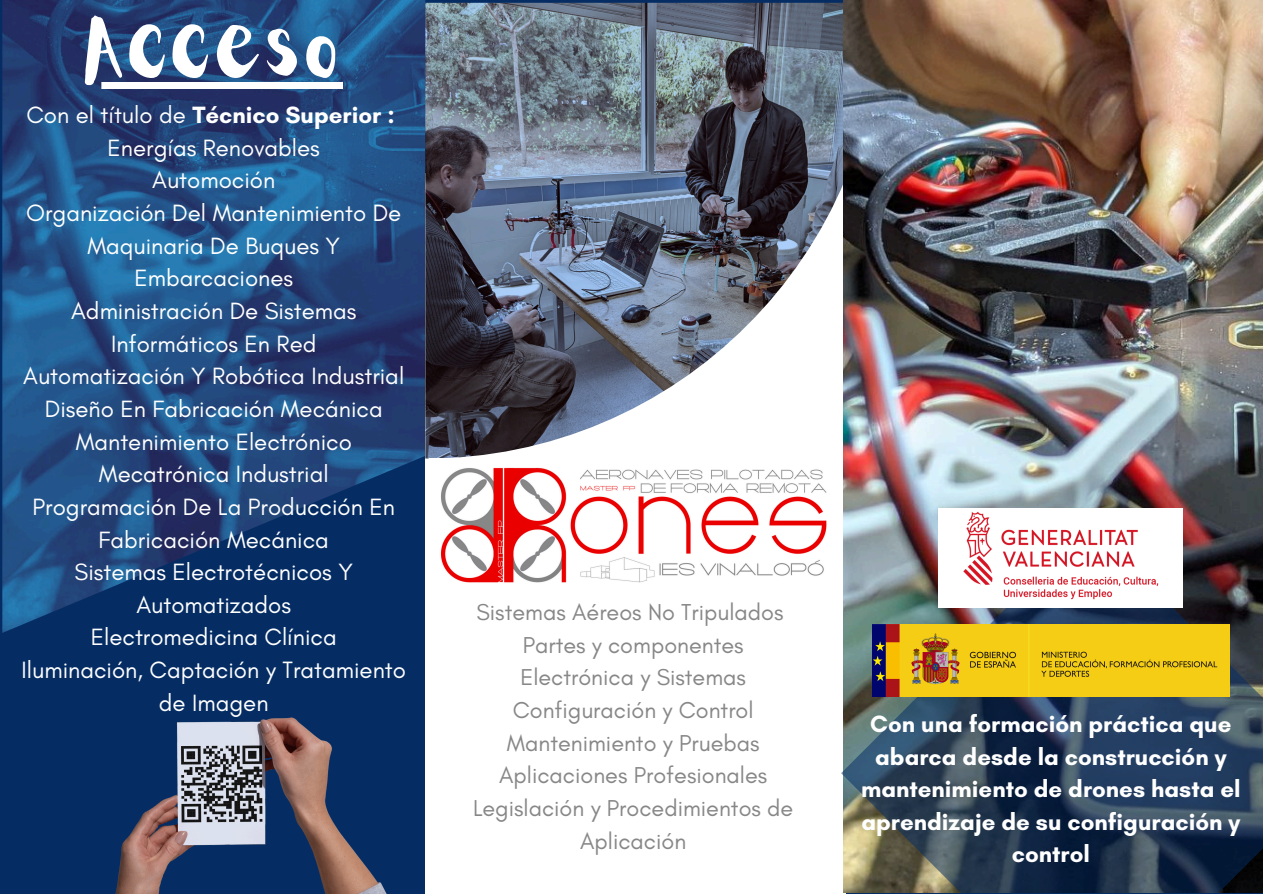
<style>
.page{position:relative;width:1263px;height:894px;background:#fff}
.page>*{position:absolute;margin:0;border:0;box-sizing:border-box;transform-origin:0 0}
.t1{font:77.25px "Aloja Extended";color:#fff}
.t2{font:24px/32.7px "Glacial Indifference";color:#fff;text-align:center}
.t3{font:700 24px/32.7px "Glacial Indifference";color:#fff;text-align:center}
.t4{font:23.4px/32.7px "Glacial Indifference";color:#878787;text-align:center}
.s1{font-weight:400}
</style>
<div class="page">
<div style="left:0;top:0;width:1263px;height:893px;background:#052d64"></div>
<img style="left:2px;top:0;width:423px;height:632px">
<div style="left:425px;top:173px;width:421px;height:720px;background:#fff"></div>
<img style="left:425px;top:3px;width:418px;height:455px">
<img style="left:843px;top:0;width:420px;height:524px">
<img style="left:841px;top:524px;width:422px;height:369px">
<img style="left:440px;top:467px;width:387px;height:116px">
<img style="left:115px;top:717px;width:271px;height:176px">
<img style="left:872px;top:624px;width:357px;height:72px">
<img style="left:927px;top:483px;width:290px;height:150px">
<div style="left:85px;top:82px;width:258px;height:7px;background:#fff"></div>
<p class="t1" style="left:85px;top:13px;width:259px">Acceso</p>
<p class="t3" style="left:26px;top:98px;width:370px"><span class="s1">Con el título de</span> Técnico Superior :</p>
<p class="t2" style="left:108px;top:131px;width:214px">Energías Renovables</p>
<p class="t2" style="left:152px;top:163px;width:125px">Automoción</p>
<p class="t2" style="left:26px;top:196px;width:377px">Organización Del Mantenimiento De<br>Maquinaria De Buques Y<br>Embarcaciones</p>
<p class="t2" style="left:71px;top:294px;width:287px">Administración De Sistemas<br>Informáticos En Red</p>
<p class="t2" style="left:23px;top:359px;width:382px">Automatización Y Robótica Industrial</p>
<p class="t2" style="left:45px;top:392px;width:339px">Diseño En Fabricación Mecánica</p>
<p class="t2" style="left:76px;top:424px;width:278px">Mantenimiento Electrónico</p>
<p class="t2" style="left:99px;top:457px;width:231px">Mecatrónica Industrial</p>
<p class="t2" style="left:33px;top:490px;width:364px">Programación De La Producción En<br>Fabricación Mecánica</p>
<p class="t2" style="left:75px;top:555px;width:280px">Sistemas Electrotécnicos Y<br>Automatizados</p>
<p class="t2" style="left:91px;top:620px;width:247px">Electromedicina Clínica</p>
<p class="t2" style="left:22px;top:653px;width:386px">Iluminación, Captación y Tratamiento de Imagen</p>
<p class="t4" style="left:476px;top:595px;width:309px">Sistemas Aéreos No Tripulados</p>
<p class="t4" style="left:523px;top:628px;width:222px">Partes y componentes</p>
<p class="t4" style="left:520px;top:660px;width:227px">Electrónica y Sistemas</p>
<p class="t4" style="left:513px;top:693px;width:242px">Configuración y Control</p>
<p class="t4" style="left:507px;top:725px;width:254px">Mantenimiento y Pruebas</p>
<p class="t4" style="left:499px;top:758px;width:270px">Aplicaciones Profesionales</p>
<p class="t4" style="left:473px;top:791px;width:322px">Legislación y Procedimientos de<br>Aplicación</p>
<p class="t3" style="left:861px;top:707px;width:381px">Con una formación práctica que abarca desde la construcción y mantenimiento de drones hasta el aprendizaje de su configuración y control</p>
</div>
